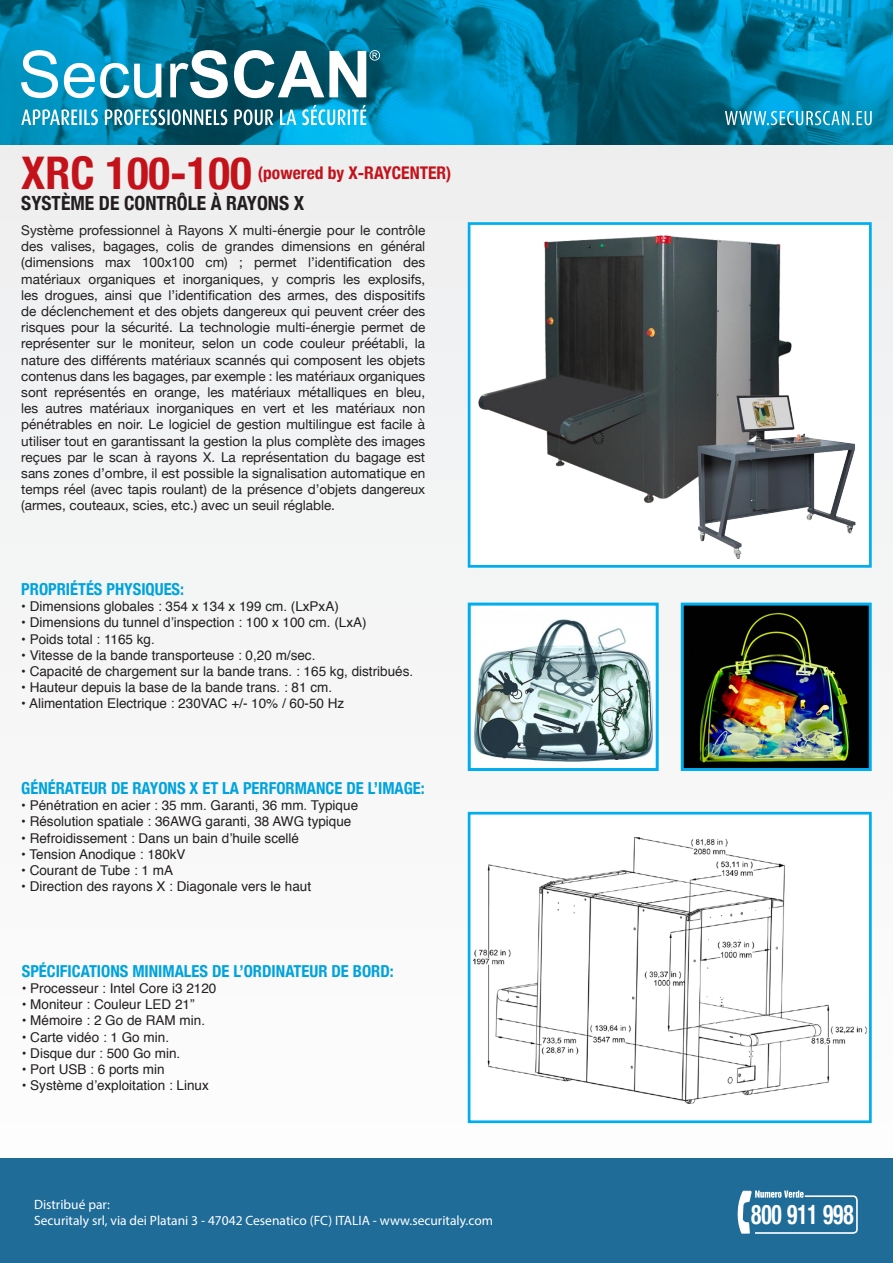
<style>
.page{position:relative;width:893px;height:1263px;background:#f5f5f6}
.page>*{position:absolute;margin:0;border:0;box-sizing:border-box;transform-origin:0 0}
.t1{font:700 condensed 45px "Helvetica Neue";color:#c4121a}
.t2{font:700 condensed 27.15px "Helvetica Neue";color:#fff;scale:.79 1}
.t3{font:700 condensed 19.5px "Helvetica Neue";color:#231f20}
.t4{font:700 condensed 17.55px "Helvetica Neue";color:#c4121a}
.t5{font:700 condensed 16.5px "Helvetica Neue";color:#00a3dd}
.t6{font:13.5px/16.2px "Helvetica Neue";color:#231f20;text-align:justify}
.t7{font:13.5px "Helvetica";color:#231f20}
.t8{font:13.5px "Myriad Pro";color:#fff}
</style>
<div class="page">
<img style="left:478px;top:235px;width:378px;height:324px">
<div style="left:468px;top:222px;width:404px;height:346px;border:3px solid #00aeef"></div>
<div style="left:469px;top:813px;width:401px;height:309px;background:#fff"></div>
<img style="left:474px;top:837px;width:392px;height:267px">
<div style="left:468px;top:812px;width:404px;height:311px;border:3px solid #00aeef"></div>
<img style="left:685px;top:607px;width:183px;height:160px">
<div style="left:681px;top:603px;width:191px;height:168px;border:3px solid #00aeef"></div>
<img style="left:474px;top:619px;width:179px;height:143px">
<div style="left:468px;top:603px;width:191px;height:168px;border:3px solid #00aeef"></div>
<img style="left:0;top:0;width:893px;height:145px">
<svg style="left:725px;top:111px;width:147px;height:14px"></svg>
<div style="left:0;top:1159px;width:893px;height:104px;background:#1f6c99"></div>
<svg style="left:737px;top:1190px;width:121px;height:44px"></svg>
<svg style="left:21px;top:50px;width:359px;height:48px"></svg>
<svg style="left:21px;top:105px;width:345px;height:20px"></svg>
<p class="t1" style="left:21px;top:136px;width:232px">XRC 100-100</p>
<p class="t4" style="left:258px;top:158px;width:195px">(powered by X-RAYCENTER)</p>
<p class="t3" style="left:21px;top:187px;width:285px">SYSTÈME DE CONTRÔLE À RAYONS X</p>
<p class="t6" style="left:21px;top:223px;width:405px">Système professionnel à Rayons X multi-énergie pour le contrôle des valises, bagages, colis de grandes dimensions en général (dimensions max 100x100 cm) ; permet l’identification des matériaux organiques et inorganiques, y compris les explosifs, les drogues, ainsi que l’identification des armes, des dispositifs de déclenchement et des objets dangereux qui peuvent créer des risques pour la sécurité. La technologie multi-énergie permet de représenter sur le moniteur, selon un code couleur préétabli, la nature des différents matériaux scannés qui composent les objets contenus dans les bagages, par exemple : les matériaux organiques sont représentés en orange, les matériaux métalliques en bleu, les autres matériaux inorganiques en vert et les matériaux non pénétrables en noir. Le logiciel de gestion multilingue est facile à utiliser tout en garantissant la gestion la plus complète des images reçues par le scan à rayons X. La représentation du bagage est sans zones d’ombre, il est possible la signalisation automatique en temps réel (avec tapis roulant) de la présence d’objets dangereux (armes, couteaux, scies, etc.) avec un seuil réglable.</p>
<p class="t5" style="left:21px;top:575px;width:164px">PROPRIÉTÉS PHYSIQUES:</p>
<p class="t7" style="left:21px;top:596px;width:319px">• Dimensions globales : 354 x 134 x 199 cm. (LxPxA)</p>
<p class="t7" style="left:21px;top:612px;width:347px">• Dimensions du tunnel d’inspection : 100 x 100 cm. (LxA)</p>
<p class="t7" style="left:21px;top:628px;width:135px">• Poids total : 1165 kg.</p>
<p class="t7" style="left:21px;top:644px;width:296px">• Vitesse de la bande transporteuse : 0,20 m/sec.</p>
<p class="t7" style="left:21px;top:661px;width:393px">• Capacité de chargement sur la bande trans. : 165 kg, distribués.</p>
<p class="t7" style="left:21px;top:677px;width:312px">• Hauteur depuis la base de la bande trans. : 81 cm.</p>
<p class="t7" style="left:21px;top:693px;width:325px">• Alimentation Electrique : 230VAC +/- 10% / 60-50 Hz</p>
<p class="t5" style="left:21px;top:774px;width:405px">GÉNÉRATEUR DE RAYONS X ET LA PERFORMANCE DE L’IMAGE:</p>
<p class="t7" style="left:21px;top:795px;width:338px">• Pénétration en acier : 35 mm. Garanti, 36 mm. Typique</p>
<p class="t7" style="left:21px;top:811px;width:332px">• Résolution spatiale : 36AWG garanti, 38 AWG typique</p>
<p class="t7" style="left:21px;top:827px;width:279px">• Refroidissement : Dans un bain d’huile scellé</p>
<p class="t7" style="left:21px;top:844px;width:166px">• Tension Anodique : 180kV</p>
<p class="t7" style="left:21px;top:860px;width:153px">• Courant de Tube : 1 mA</p>
<p class="t7" style="left:21px;top:876px;width:291px">• Direction des rayons X : Diagonale vers le haut</p>
<p class="t5" style="left:22px;top:957px;width:374px">SPÉCIFICATIONS MINIMALES DE L’ORDINATEUR DE BORD:</p>
<p class="t7" style="left:22px;top:978px;width:196px">• Processeur : Intel Core i3 2120</p>
<p class="t7" style="left:22px;top:994px;width:174px">• Moniteur : Couleur LED 21”</p>
<p class="t7" style="left:22px;top:1010px;width:185px">• Mémoire : 2 Go de RAM min.</p>
<p class="t7" style="left:22px;top:1026px;width:149px">• Carte vidéo : 1 Go min.</p>
<p class="t7" style="left:22px;top:1043px;width:160px">• Disque dur : 500 Go min.</p>
<p class="t7" style="left:22px;top:1059px;width:144px">• Port USB : 6 ports min</p>
<p class="t7" style="left:22px;top:1075px;width:189px">• Système d’exploitation : Linux</p>
<p class="t8" style="left:34px;top:1196px;width:77px">Distribué par:</p>
<p class="t8" style="left:34px;top:1212px;width:460px">Securitaly srl, via dei Platani 3 - 47042 Cesenatico (FC) ITALIA - www.securitaly.com</p>
<h2 class="t2" style="left:751px;top:1192px;width:132px">800 911 998</h2>
</div>
